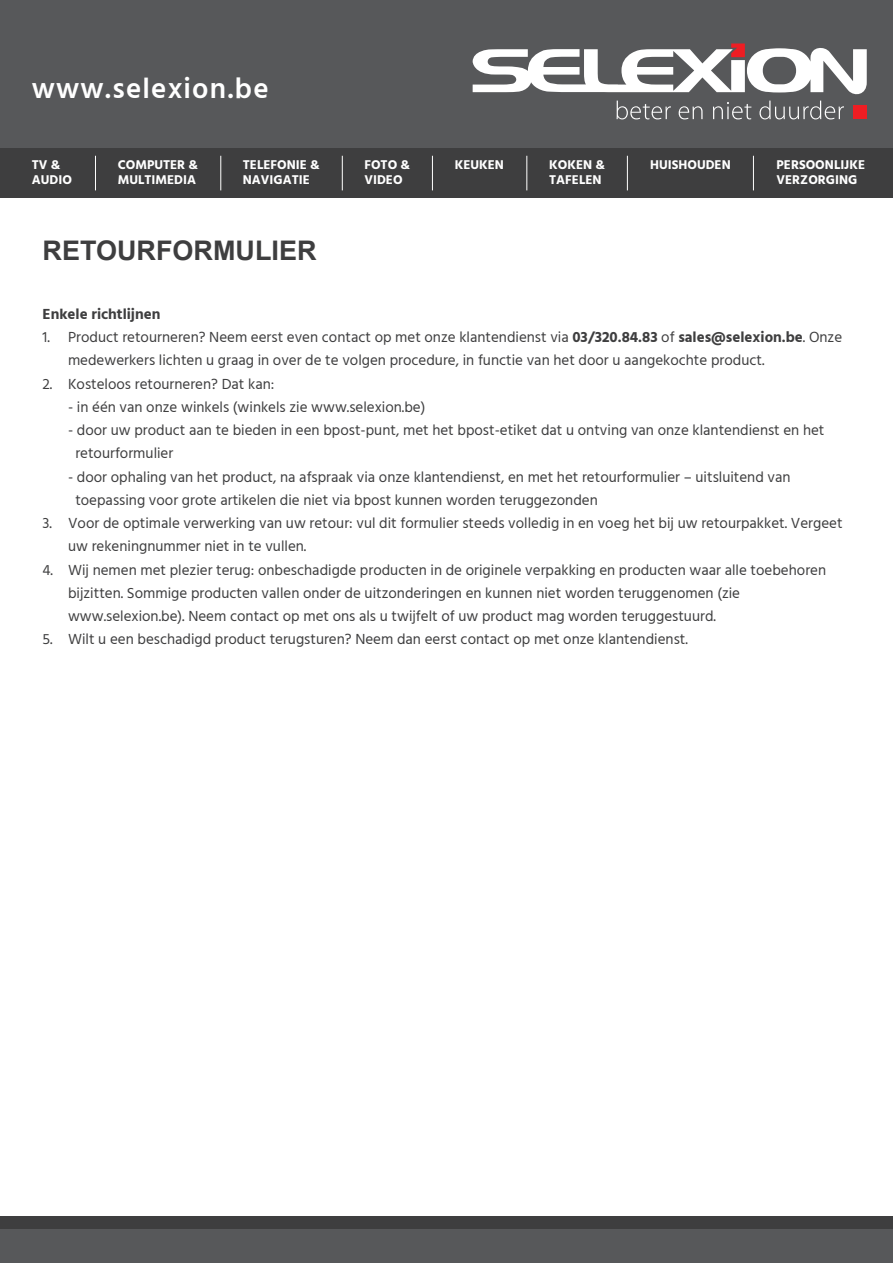
<style>
.page{position:relative;width:893px;height:1263px;background:#fff}
.page>*{position:absolute;margin:0;border:0;box-sizing:border-box;transform-origin:0 0}
.t1{font:600 28.95px "Hind";letter-spacing:.04em;color:#fff}
.t2{font:700 27px "Arial";color:#3e3e3f}
.t3{font:15px/23.2px "Hind";color:#3e3e3f}
.t4{font:700 15px "Hind";color:#3e3e3f}
.t5{font:700 13.05px "Hind";color:#fff}
.s1{font-weight:700}
</style>
<div class="page">
<div style="left:0;top:0;width:893px;height:149px;background:#57585a"></div>
<div style="left:0;top:149px;width:893px;height:49px;background:#3e3e3f"></div>
<hr style="left:95px;top:156px;width:1px;height:34px;background:#fff">
<hr style="left:220px;top:156px;width:1px;height:34px;background:#fff">
<hr style="left:342px;top:156px;width:1px;height:34px;background:#fff">
<hr style="left:432px;top:156px;width:1px;height:34px;background:#fff">
<hr style="left:526px;top:156px;width:1px;height:34px;background:#fff">
<hr style="left:627px;top:156px;width:1px;height:34px;background:#fff">
<hr style="left:753px;top:156px;width:1px;height:34px;background:#fff">
<div style="left:0;top:1229px;width:893px;height:34px;background:#57585a"></div>
<div style="left:0;top:1216px;width:893px;height:13px;background:#3e3e3f"></div>
<svg style="left:473px;top:43px;width:394px;height:76px"></svg>
<p class="t1" style="left:32px;top:71px;width:238px">www.selexion.be</p>
<p class="t5" style="left:32px;top:157px;width:30px">TV &amp;</p>
<p class="t5" style="left:32px;top:172px;width:42px">AUDIO</p>
<p class="t5" style="left:118px;top:157px;width:82px">COMPUTER &amp;</p>
<p class="t5" style="left:118px;top:172px;width:80px">MULTIMEDIA</p>
<p class="t5" style="left:243px;top:157px;width:78px">TELEFONIE &amp;</p>
<p class="t5" style="left:243px;top:172px;width:68px">NAVIGATIE</p>
<p class="t2" style="left:43px;top:233px;width:275px">RETOURFORMULIER</p>
<p class="t5" style="left:364px;top:157px;width:47px">FOTO &amp;</p>
<p class="t5" style="left:455px;top:157px;width:51px">KEUKEN</p>
<p class="t5" style="left:364px;top:172px;width:40px">VIDEO</p>
<p class="t5" style="left:549px;top:157px;width:57px">KOKEN &amp;</p>
<p class="t5" style="left:650px;top:157px;width:82px">HUISHOUDEN</p>
<p class="t5" style="left:549px;top:172px;width:54px">TAFELEN</p>
<p class="t5" style="left:777px;top:157px;width:90px">PERSOONLIJKE</p>
<p class="t5" style="left:777px;top:172px;width:82px">VERZORGING</p>
<p class="t4" style="left:43px;top:305px;width:119px">Enkele richtlijnen</p>
<p class="t3" style="left:68px;top:326px;width:776px;text-indent:-26px">1. Product retourneren? Neem eerst even contact op met onze klantendienst via <span class="s1">03/320.84.83</span> of <span class="s1">sales@selexion.be</span>. Onze medewerkers lichten u graag in over de te volgen procedure, in functie van het door u aangekochte product.</p>
<p class="t3" style="left:43px;top:373px;width:233px">2. Kosteloos retourneren? Dat kan:</p>
<p class="t3" style="left:68px;top:396px;width:359px">- in één van onze winkels (winkels zie www.selexion.be)</p>
<p class="t3" style="left:75px;top:419px;width:751px;text-indent:-7px">- door uw product aan te bieden in een bpost-punt, met het bpost-etiket dat u ontving van onze klantendienst en het retourformulier</p>
<p class="t3" style="left:75px;top:466px;width:717px;text-indent:-7px">- door ophaling van het product, na afspraak via onze klantendienst, en met het retourformulier – uitsluitend van toepassing voor grote artikelen die niet via bpost kunnen worden teruggezonden</p>
<p class="t3" style="left:68px;top:512px;width:776px;text-indent:-26px">3. Voor de optimale verwerking van uw retour: vul dit formulier steeds volledig in en voeg het bij uw retourpakket. Vergeet uw rekeningnummer niet in te vullen.</p>
<p class="t3" style="left:68px;top:559px;width:760px;text-indent:-26px">4. Wij nemen met plezier terug: onbeschadigde producten in de originele verpakking en producten waar alle toebehoren bijzitten. Sommige producten vallen onder de uitzonderingen en kunnen niet worden teruggenomen (zie www.selexion.be). Neem contact op met ons als u twijfelt of uw product mag worden teruggestuurd.</p>
<p class="t3" style="left:43px;top:629px;width:647px">5. Wilt u een beschadigd product terugsturen? Neem dan eerst contact op met onze klantendienst.</p>
</div>
